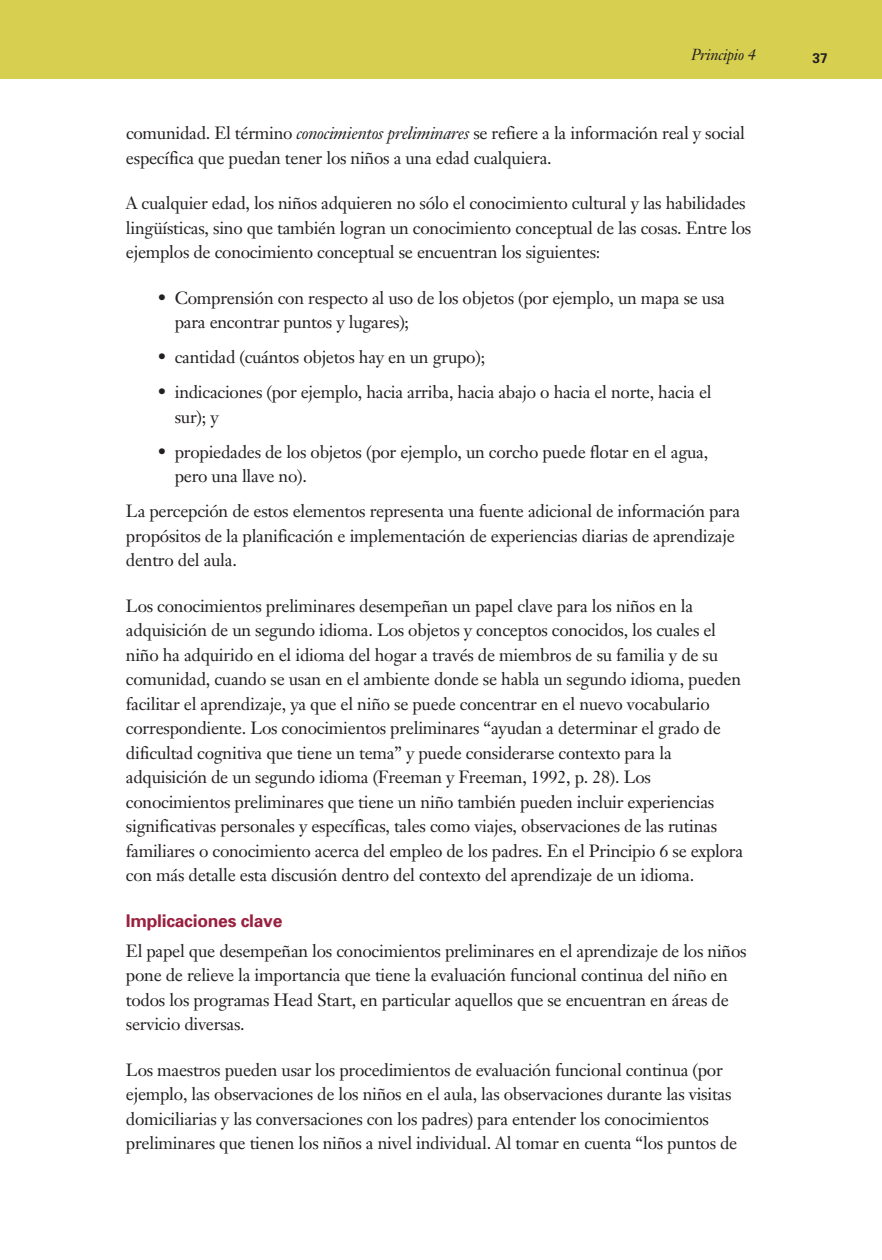
<style>
.page{position:relative;width:882px;height:1260px;background:#fff}
.page>*{position:absolute;margin:0;border:0;box-sizing:border-box;transform-origin:0 0}
.t1{font:17.5px/24.5px "Janson Text";letter-spacing:-.015em;color:#231f20}
.t2{font:700 17.5px "Univers";letter-spacing:-.015em;color:#99203f}
.t3{font:italic 15.75px "Janson Text";letter-spacing:-.015em;color:#231f20}
.t4{font:700 14px "Univers";color:#231f20}
.s1{font-style:italic}
</style>
<div class="page">
<div style="left:0;top:0;width:882px;height:79px;background:#d7cf50"></div>
<p class="t3" style="left:691px;top:49px;width:66px">Principio 4</p>
<p class="t4" style="left:812px;top:53px;width:17px">37</p>
<p class="t1" style="left:126px;top:123px;width:621px">comunidad. El término <span class="s1">conocimientos preliminares</span> se refiere a la información real y social específica que puedan tener los niños a una edad cualquiera.</p>
<p class="t1" style="left:126px;top:193px;width:627px">A cualquier edad, los niños adquieren no sólo el conocimiento cultural y las habilidades lingüísticas, sino que también logran un conocimiento conceptual de las cosas. Entre los ejemplos de conocimiento conceptual se encuentran los siguientes:</p>
<p class="t1" style="left:175px;top:287px;width:552px;text-indent:-17px">• Comprensión con respecto al uso de los objetos (por ejemplo, un mapa se usa para encontrar puntos y lugares);</p>
<p class="t1" style="left:157px;top:347px;width:329px">• cantidad (cuántos objetos hay en un grupo);</p>
<p class="t1" style="left:175px;top:382px;width:538px;text-indent:-17px">• indicaciones (por ejemplo, hacia arriba, hacia abajo o hacia el norte, hacia el sur); y</p>
<p class="t1" style="left:175px;top:441px;width:535px;text-indent:-17px">• propiedades de los objetos (por ejemplo, un corcho puede flotar en el agua, pero una llave no).</p>
<p class="t1" style="left:126px;top:501px;width:616px">La percepción de estos elementos representa una fuente adicional de información para propósitos de la planificación e implementación de experiencias diarias de aprendizaje dentro del aula.</p>
<p class="t1" style="left:126px;top:595px;width:619px">Los conocimientos preliminares desempeñan un papel clave para los niños en la adquisición de un segundo idioma. Los objetos y conceptos conocidos, los cuales el niño ha adquirido en el idioma del hogar a través de miembros de su familia y de su comunidad, cuando se usan en el ambiente donde se habla un segundo idioma, pueden facilitar el aprendizaje, ya que el niño se puede concentrar en el nuevo vocabulario correspondiente. Los conocimientos preliminares “ayudan a determinar el grado de dificultad cognitiva que tiene un tema” y puede considerarse contexto para la adquisición de un segundo idioma (Freeman y Freeman, 1992, p. 28). Los conocimientos preliminares que tiene un niño también pueden incluir experiencias significativas personales y específicas, tales como viajes, observaciones de las rutinas familiares o conocimiento acerca del empleo de los padres. En el Principio 6 se explora con más detalle esta discusión dentro del contexto del aprendizaje de un idioma.</p>
<h2 class="t2" style="left:126px;top:914px;width:158px">Implicaciones clave</h2>
<p class="t1" style="left:126px;top:940px;width:622px">El papel que desempeñan los conocimientos preliminares en el aprendizaje de los niños pone de relieve la importancia que tiene la evaluación funcional continua del niño en todos los programas Head Start, en particular aquellos que se encuentran en áreas de servicio diversas.</p>
<p class="t1" style="left:126px;top:1059px;width:613px">Los maestros pueden usar los procedimientos de evaluación funcional continua (por ejemplo, las observaciones de los niños en el aula, las observaciones durante las visitas domiciliarias y las conversaciones con los padres) para entender los conocimientos preliminares que tienen los niños a nivel individual. Al tomar en cuenta “los puntos de</p>
</div>
